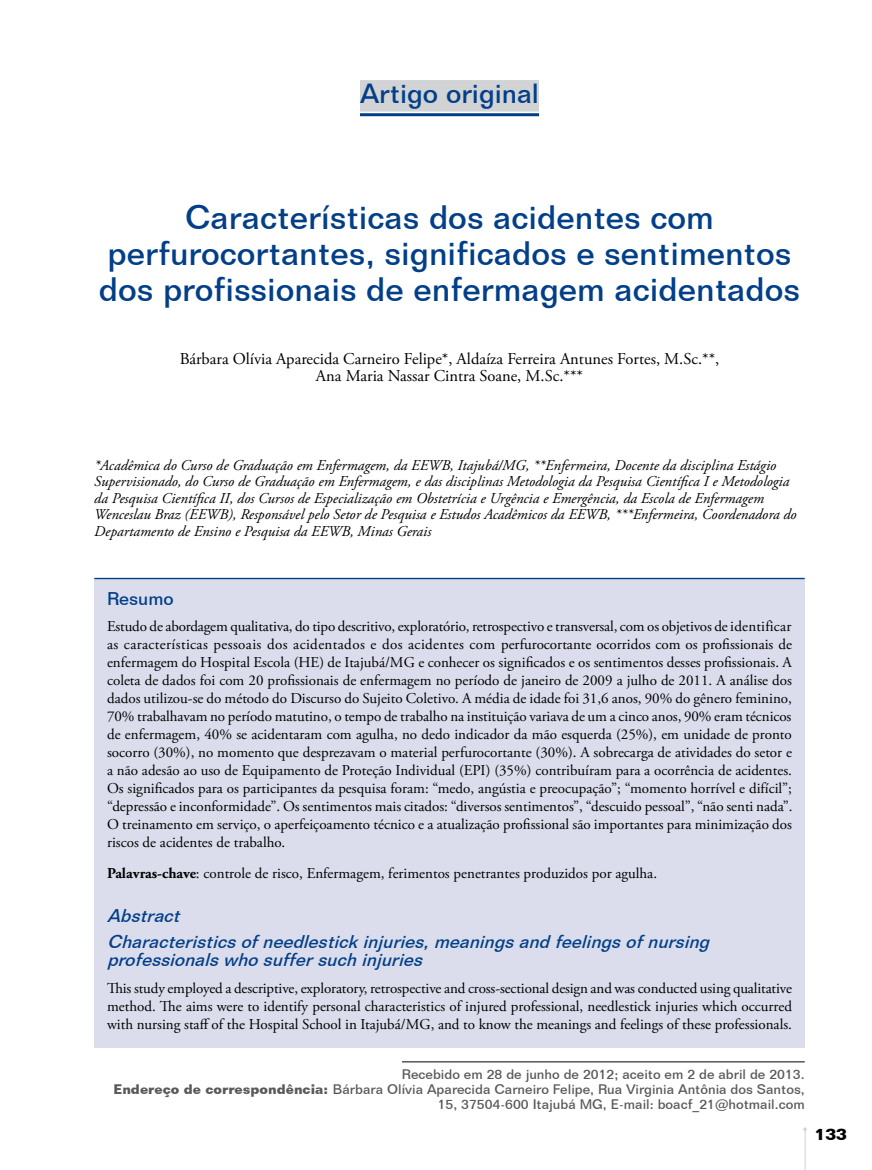
<style>
.page{position:relative;width:872px;height:1170px;background:#fff}
.page>*{position:absolute;margin:0;border:0;box-sizing:border-box;transform-origin:0 0}
.t1{font:500 33px/36px "Folio BT";color:#023f88;text-align:center}
.t2{font:500 27px "Folio BT";color:#023f88}
.t3{font:italic 500 18px/26.5px "Folio BT";color:#023f88}
.t4{font:500 18px "Folio BT";color:#023f88}
.t5{font:16.5px/16.5px "Adobe Garamond Pro";color:#000;text-align:center}
.t6{font:700 16.5px "Folio BT";color:#000}
.t7{font:15px/18px "Adobe Garamond Pro";color:#000;text-align:justify}
.t8{font:italic 15px/16.5px "Adobe Garamond Pro";color:#000}
.t9{font:500 13.5px/15px "Folio BT";color:#58595b;text-align:right}
.s1{font-weight:700}
</style>
<div class="page">
<hr style="left:805px;top:1128px;width:1px;height:41px;background:#d1d3d4">
<div style="left:94px;top:580px;width:710px;height:468px;background:#dbddec"></div>
<div style="left:360px;top:80px;width:179px;height:32px;background:#d1d3d4"></div>
<hr style="left:360px;top:113px;width:179px;height:3px;background:#023f88">
<hr style="left:94px;top:577px;width:710px;height:2px;background:#023f88">
<hr style="left:402px;top:1061px;width:402px;height:1px;background:#000">
<h2 class="t2" style="left:360px;top:77px;width:180px">Artigo original</h2>
<h1 class="t1" style="left:99px;top:199px;width:702px">Características dos acidentes com perfurocortantes, significados e sentimentos dos profissionais de enfermagem acidentados</h1>
<p class="t5" style="left:180px;top:351px;width:541px">Bárbara Olívia Aparecida Carneiro Felipe*, Aldaíza Ferreira Antunes Fortes, M.Sc.**,<br>Ana Maria Nassar Cintra Soane, M.Sc.***</p>
<p class="t8" style="left:94px;top:457px;width:704px">*Acadêmica do Curso de Graduação em Enfermagem, da EEWB, Itajubá/MG, **Enfermeira, Docente da disciplina Estágio Supervisionado, do Curso de Graduação em Enfermagem, e das disciplinas Metodologia da Pesquisa Científica I e Metodologia da Pesquisa Científica II, dos Cursos de Especialização em Obstetrícia e Urgência e Emergência, da Escola de Enfermagem Wenceslau Braz (EEWB), Responsável pelo Setor de Pesquisa e Estudos Acadêmicos da EEWB, ***Enfermeira, Coordenadora do Departamento de Ensino e Pesquisa da EEWB, Minas Gerais</p>
<p class="t4" style="left:107px;top:587px;width:68px">Resumo</p>
<p class="t7" style="left:107px;top:618px;width:687px">Estudo de abordagem qualitativa, do tipo descritivo, exploratório, retrospectivo e transversal, com os objetivos de identificar as características pessoais dos acidentados e dos acidentes com perfurocortante ocorridos com os profissionais de enfermagem do Hospital Escola (HE) de Itajubá/MG e conhecer os significados e os sentimentos desses profissionais. A coleta de dados foi com 20 profissionais de enfermagem no período de janeiro de 2009 a julho de 2011. A análise dos dados utilizou-se do método do Discurso do Sujeito Coletivo. A média de idade foi 31,6 anos, 90% do gênero feminino, 70% trabalhavam no período matutino, o tempo de trabalho na instituição variava de um a cinco anos, 90% eram técnicos de enfermagem, 40% se acidentaram com agulha, no dedo indicador da mão esquerda (25%), em unidade de pronto socorro (30%), no momento que desprezavam o material perfurocortante (30%). A sobrecarga de atividades do setor e a não adesão ao uso de Equipamento de Proteção Individual (EPI) (35%) contribuíram para a ocorrência de acidentes.<br>Os significados para os participantes da pesquisa foram: “medo, angústia e preocupação”; “momento horrível e difícil”; “depressão e inconformidade”. Os sentimentos mais citados: “diversos sentimentos”, “descuido pessoal”, “não senti nada”.<br>O treinamento em serviço, o aperfeiçoamento técnico e a atualização profissional são importantes para minimização dos riscos de acidentes de trabalho.</p>
<p class="t7" style="left:107px;top:864px;width:551px"><span class="s1">Palavras-chave</span>: controle de risco, Enfermagem, ferimentos penetrantes produzidos por agulha.</p>
<p class="t3" style="left:107px;top:901px;width:609px">Abstract<br>Characteristicsofneedlestickinjuries,meaningsandfeelingsofnursing</p>
<p class="t3" style="left:107px;top:946px;width:322px">professionalswhosuffersuchinjuries</p>
<p class="t7" style="left:107px;top:979px;width:686px">This study employed a descriptive, exploratory, retrospective and cross-sectional design and was conducted using qualitative method. The aims were to identify personal characteristics of injured professional, needlestick injuries which occurred with nursing staff of the Hospital School in Itajubá/MG, and to know the meanings and feelings of these professionals.</p>
<p class="t9" style="left:113px;top:1066px;width:692px">Recebido em 28 de junho de 2012; aceito em 2 de abril de 2013.<br><span class="s1">Endereço de correspondência:</span> Bárbara Olívia Aparecida Carneiro Felipe, Rua Virginia Antônia dos Santos,<br>15, 37504-600 Itajubá MG, E-mail: boacf_21@hotmail.com</p>
<p class="t6" style="left:814px;top:1123px;width:34px">133</p>
</div>
